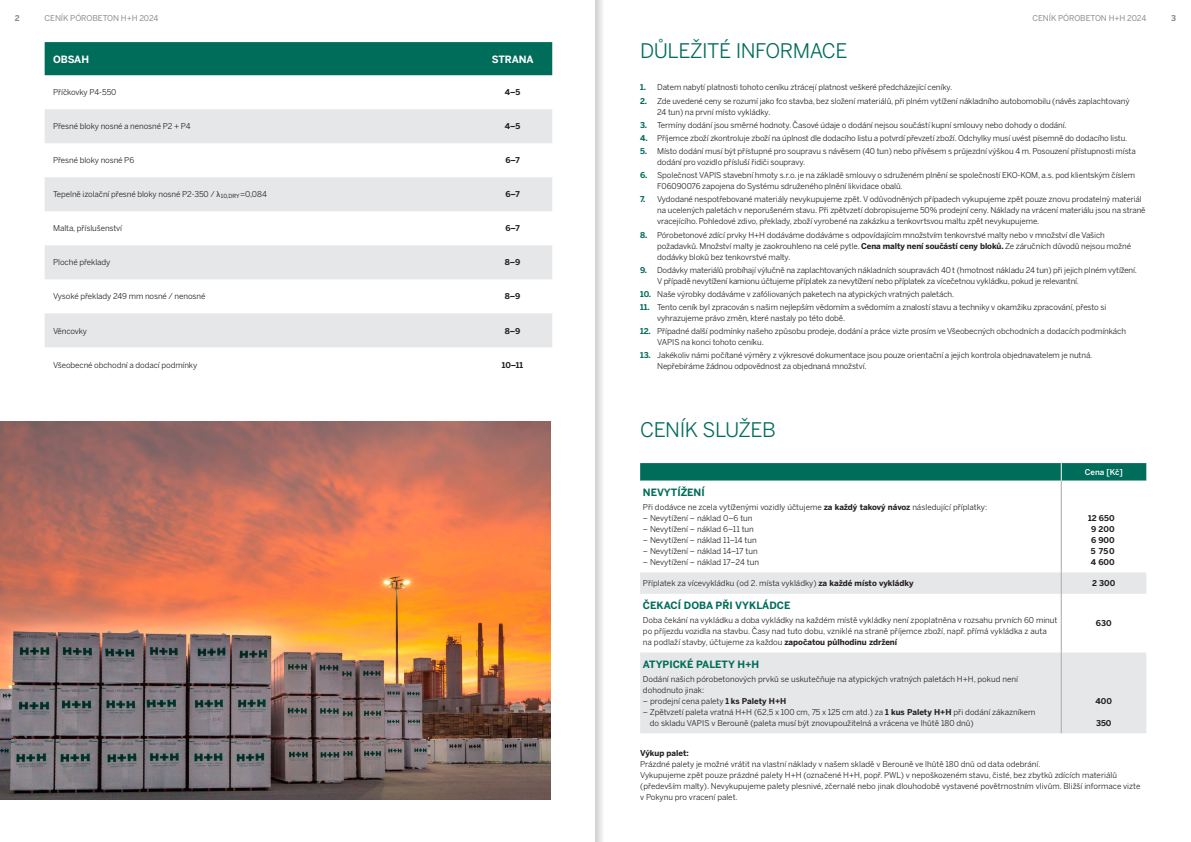
<style>
.page{position:relative;width:1191px;height:842px;background:#fff}
.page>*{position:absolute;margin:0;border:0;box-sizing:border-box;transform-origin:0 0}
.t1{font:20px "Benton Sans";letter-spacing:-.025em;color:#006c5a}
.t2{font:700 10px "Benton Sans";color:#006c5a}
.t3{font:700 10px "Benton Sans";letter-spacing:-.01em;color:#fff}
.t4{font:8px/11px "Benton Sans";letter-spacing:-.01em;color:#231f20}
.t5{font:700 8px/11px "Benton Sans";color:#231f20;text-align:center}
.t6{font:8px "Benton Sans";letter-spacing:-.01em;color:#8a8c8f}
.t7{font:500 8px "Benton Sans";color:#fff}
.t8{font:700 8px "Benton Sans";color:#8a8c8f}
.s1{font-family:"Myriad Pro"}
.s2{font-weight:700;color:#006c5a}
.s3{font-weight:700}
</style>
<div class="page">
<div style="left:45px;top:42px;width:507px;height:33px;background:#006c5a"></div>
<svg style="left:45px;top:109px;width:507px;height:238px"></svg>
<div style="left:45px;top:245px;width:507px;height:34px;background:#e6e7e9"></div>
<svg style="left:640px;top:572px;width:506px;height:161px;fill:#e6e7e9"></svg>
<hr style="left:1061px;top:481px;width:1px;height:91px;background:#a8a9ad">
<svg style="left:1061px;top:572px;width:1px;height:22px"></svg>
<hr style="left:1061px;top:594px;width:1px;height:58px;background:#a8a9ad">
<hr style="left:1061px;top:652px;width:1px;height:81px;background:#a8a9ad">
<svg style="left:640px;top:463px;width:506px;height:18px;background:#08705f"></svg>
<img style="left:0;top:421px;width:551px;height:379px">
<svg style="left:595px;top:0;width:8px;height:842px"></svg>
<p class="t8" style="left:15px;top:13px;width:6px">2</p>
<p class="t6" style="left:45px;top:13px;width:115px">CENÍK PÓROBETON H+H 2024</p>
<p class="t6" style="left:1032px;top:13px;width:115px">CENÍK PÓROBETON H+H 2024</p>
<p class="t8" style="left:1171px;top:13px;width:6px">3</p>
<p class="t3" style="left:53px;top:53px;width:37px">OBSAH</p>
<p class="t3" style="left:492px;top:53px;width:43px">STRANA</p>
<p class="t4" style="left:53px;top:87px;width:65px">Příčkovky P4-550</p>
<p class="t5" style="left:505px;top:87px;width:17px">4–5</p>
<p class="t4" style="left:53px;top:121px;width:139px">Přesné bloky nosné a nenosné P2 + P4</p>
<p class="t5" style="left:505px;top:121px;width:17px">4–5</p>
<p class="t4" style="left:53px;top:155px;width:83px">Přesné bloky nosné P6</p>
<p class="t5" style="left:505px;top:155px;width:16px">6–7</p>
<p class="t4" style="left:53px;top:189px;width:215px">Tepelně izolační přesné bloky nosné P2-350 / <span class="s1">λ</span><sub>10,DRY</sub>=0,084</p>
<p class="t5" style="left:505px;top:189px;width:16px">6–7</p>
<p class="t4" style="left:53px;top:223px;width:70px">Malta, příslušenství</p>
<p class="t5" style="left:505px;top:223px;width:16px">6–7</p>
<p class="t4" style="left:53px;top:257px;width:59px">Ploché překlady</p>
<p class="t5" style="left:505px;top:257px;width:17px">8–9</p>
<p class="t4" style="left:53px;top:291px;width:154px">Vysoké překlady 249 mm nosné / nenosné</p>
<p class="t5" style="left:505px;top:291px;width:17px">8–9</p>
<p class="t4" style="left:53px;top:325px;width:35px">Věncovky</p>
<p class="t5" style="left:505px;top:325px;width:17px">8–9</p>
<p class="t4" style="left:53px;top:359px;width:146px">Všeobecné obchodní a dodací podmínky</p>
<p class="t5" style="left:502px;top:359px;width:23px">10–11</p>
<h1 class="t1" style="left:640px;top:39px;width:209px">DŮLEŽITÉ INFORMACE</h1>
<p class="t4" style="left:640px;top:82px;width:314px"><span class="s2">1.</span> Datem nabytí platnosti tohoto ceníku ztrácejí platnost veškeré předcházející ceníky.</p>
<p class="t4" style="left:657px;top:95px;width:474px;text-indent:-17px"><span class="s2">2.</span> Zde uvedené ceny se rozumí jako fco stavba, bez složení materiálů, při plném vytížení nákladního autobomobilu (návěs zaplachtovaný<br>24 tun) na první místo vykládky.</p>
<p class="t4" style="left:640px;top:119px;width:428px"><span class="s2">3.</span> Termíny dodání jsou směrné hodnoty. Časové údaje o dodání nejsou součástí kupní smlouvy nebo dohody o dodání.</p>
<p class="t4" style="left:640px;top:133px;width:489px"><span class="s2">4.</span> Příjemce zboží zkontroluje zboží na úplnost dle dodacího listu a potvrdí převzetí zboží. Odchylky musí uvést písemně do dodacího listu.</p>
<p class="t4" style="left:657px;top:146px;width:480px;text-indent:-17px"><span class="s2">5.</span> Místo dodání musí být přístupné pro soupravu s návěsem (40 tun) nebo přívěsem s průjezdní výškou 4 m. Posouzení přístupnosti místa dodání pro vozidlo přísluší řidiči soupravy.</p>
<p class="t4" style="left:657px;top:170px;width:479px;text-indent:-17px"><span class="s2">6.</span> Společnost VAPIS stavební hmoty s.r.o. je na základě smlouvy o sdruženém plnění se společností EKO-KOM, a.s. pod klientským číslem<br>F06090076 zapojena do Systému sdruženého plnění likvidace obalů.</p>
<p class="t4" style="left:657px;top:194px;width:490px;text-indent:-17px"><span class="s2">7.</span> Vydodané nespotřebované materiály nevykupujeme zpět. V odůvodněných případech vykupujeme zpět pouze znovu prodatelný materiál na ucelených paletách v neporušeném stavu. Při zpětvzetí dobropisujeme 50% prodejní ceny. Náklady na vrácení materiálu jsou na straně vracejícího. Pohledové zdivo, překlady, zboží vyrobené na zakázku a tenkovrtsvou maltu zpět nevykupujeme.</p>
<p class="t4" style="left:657px;top:229px;width:475px;text-indent:-17px"><span class="s2">8.</span> Pórobetonové zdící prvky H+H dodáváme dodáváme s odpovídajícím množstvím tenkovrstvé malty nebo v množství dle Vašich požadavků. Množství malty je zaokrouhleno na celé pytle. <span class="s3">Cena malty není součástí ceny bloků.</span> Ze záručních důvodů nejsou možné dodávky bloků bez tenkovrstvé malty.</p>
<p class="t4" style="left:657px;top:264px;width:481px;text-indent:-17px"><span class="s2">9.</span> Dodávky materiálů probíhají výlučně na zaplachtovaných nákladních soupravách 40 t (hmotnost nákladu 24 tun) při jejich plném vytížení.<br>V případě nevytížení kamionu účtujeme příplatek za nevytížení nebo příplatek za vícečetnou vykládku, pokud je relevantní.</p>
<p class="t4" style="left:640px;top:288px;width:315px"><span class="s2">10.</span> Naše výrobky dodáváme v zafóliovaných paketech na atypických vratných paletách.</p>
<p class="t4" style="left:657px;top:302px;width:451px;text-indent:-17px"><span class="s2">11.</span> Tento ceník byl zpracován s našim nejlepším vědomím a svědomím a znalostí stavu a techniky v okamžiku zpracování, přesto si vyhrazujeme právo změn, které nastaly po této době.</p>
<p class="t4" style="left:657px;top:326px;width:470px;text-indent:-17px"><span class="s2">12.</span> Případné další podmínky našeho způsobu prodeje, dodání a práce vizte prosím ve Všeobecných obchodních a dodacích podmínkách<br>VAPIS na konci tohoto ceníku.</p>
<p class="t4" style="left:657px;top:350px;width:437px;text-indent:-17px"><span class="s2">13.</span> Jakékoliv námi počítané výměry z výkresové dokumentace jsou pouze orientační a jejich kontrola objednavatelem je nutná.<br>Nepřebíráme žádnou odpovědnost za objednaná množství.</p>
<h1 class="t1" style="left:640px;top:417px;width:137px">CENÍK SLUŽEB</h1>
<p class="t2" style="left:643px;top:486px;width:63px">Nevytížen í</p>
<p class="t4" style="left:643px;top:501px;width:346px">Při dodávce ne zcela vytíženými vozidly účtujeme <span class="s3">za každý takový návoz</span> následující příplatky:</p>
<p class="t4" style="left:643px;top:512px;width:111px">– Nevytížení – náklad 0–6 tun</p>
<p class="t4" style="left:643px;top:523px;width:112px">– Nevytížení – náklad 6–11 tun</p>
<p class="t4" style="left:643px;top:534px;width:115px">– Nevytížení – náklad 11–14 tun</p>
<p class="t4" style="left:643px;top:545px;width:116px">– Nevytížení – náklad 14–17 tun</p>
<p class="t4" style="left:643px;top:556px;width:117px">– Nevytížení – náklad 17–24 tun</p>
<p class="t7" style="left:1084px;top:467px;width:39px">Cena [Kč]</p>
<p class="t5" style="left:1088px;top:513px;width:28px">12 650<br>9 200<br>6 900<br>5 750<br>4 600</p>
<p class="t4" style="left:643px;top:578px;width:272px">Příplatek za vícevykládku (od 2. místa vykládky) <span class="s3">za každé místo vykládky</span></p>
<p class="t5" style="left:1092px;top:578px;width:25px">2 300</p>
<p class="t2" style="left:643px;top:599px;width:57px">Čekací doba</p>
<p class="t2" style="left:715px;top:599px;width:76px">při vykládce</p>
<p class="t4" style="left:643px;top:615px;width:416px">Doba čekání na vykládku a doba vykládky na každém místě vykládky není zpoplatněna v rozsahu prvních 60 minut po příjezdu vozidla na stavbu. Časy nad tuto dobu, vzniklé na straně příjemce zboží, např. přímá vykládka z auta na podlaží stavby, účtujeme za každou <span class="s3">započatou půlhodinu zdržení</span></p>
<p class="t5" style="left:1096px;top:618px;width:17px">630</p>
<p class="t2" style="left:643px;top:658px;width:118px">Atypické palety H+H</p>
<p class="t4" style="left:643px;top:673px;width:376px">Dodání našich pórobetonových prvků se uskutečňuje na atypických vratných paletách H+H, pokud není dohodnuto jinak:</p>
<p class="t4" style="left:643px;top:695px;width:145px">– prodejní cena palety <span class="s3">1 ks Palety H+H</span></p>
<p class="t4" style="left:650px;top:706px;width:387px;text-indent:-7px">– Zpětvzetí paleta vratná H+H (62,5 x 100 cm, 75 x 125 cm atd.) za <span class="s3">1 kus Palety H+H</span> při dodání zákazníkem do skladu VAPIS v Berouně (paleta musí být znovupoužitelná a vrácena ve lhůtě 180 dnů)</p>
<p class="t5" style="left:1095px;top:695px;width:18px">400</p>
<p class="t5" style="left:1096px;top:717px;width:17px">350</p>
<p class="t5" style="left:640px;top:747px;width:50px">Výkup palet:</p>
<p class="t4" style="left:640px;top:758px;width:502px">Prázdné palety je možné vrátit na vlastní náklady v našem skladě v Berouně ve lhůtě 180 dnů od data odebrání.<br>Vykupujeme zpět pouze prázdné palety H+H (označené H+H, popř. PWL) v nepoškozeném stavu, čisté, bez zbytků zdících materiálů (především malty). Nevykupujeme palety plesnivé, zčernalé nebo jinak dlouhodobě vystavené povětrnostním vlivům. Bližší informace vizte v Pokynu pro vracení palet.</p>
</div>
